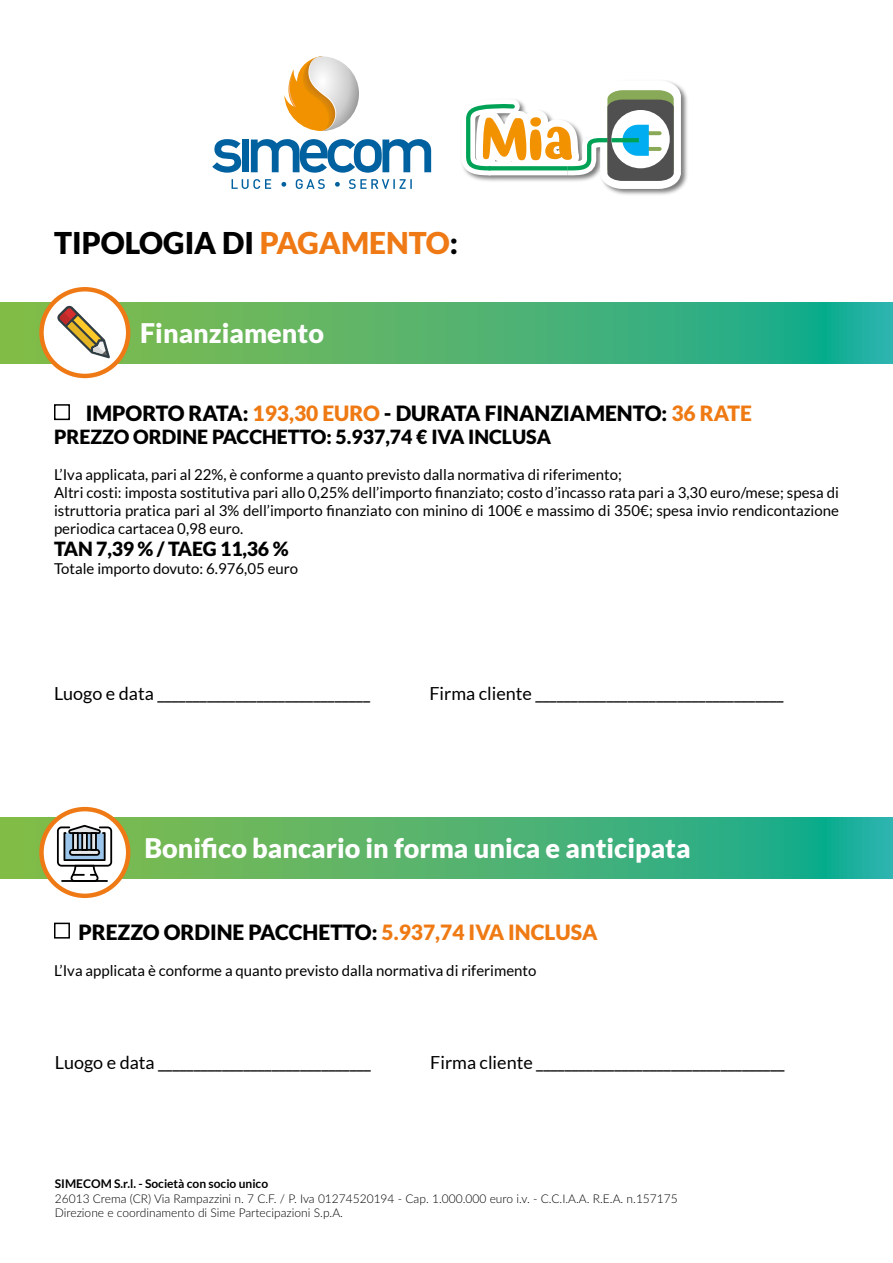
<style>
.page{position:relative;width:893px;height:1263px;background:#fff}
.page>*{position:absolute;margin:0;border:0;box-sizing:border-box;transform-origin:0 0}
.t1{font:55.8px "Ribeat";color:#f39200}
.t2{font:900 30px "Lato";color:#000}
.t3{font:900 27px "Lato";color:#fff}
.t4{font:900 21px "Lato";color:#000}
.t5{font:900 19.5px "Lato";color:#000}
.t6{font:18px "Lato";color:#000}
.t7{font:15px/18px "Lato";color:#000}
.t8{font:300 12px/14.4px "Lato";color:#000}
.t9{font:700 12px "Lato";color:#000}
.s1{color:#ef7914}
.s2{color:#ef7a13}
</style>
<div class="page">
<svg style="left:0;top:817px;width:893px;height:61px;background:#4db271"></svg>
<div style="left:54px;top:923px;width:16px;height:15px;border:2px solid #000"></div>
<svg style="left:41px;top:809px;width:87px;height:87px"></svg>
<div style="left:39px;top:807px;width:91px;height:91px;border:4px solid #ef7914;border-radius:50%"></div>
<svg style="left:57px;top:825px;width:55px;height:57px"></svg>
<svg style="left:284px;top:56px;width:75px;height:75px"></svg>
<svg style="left:212px;top:139px;width:29px;height:34px"></svg>
<div style="left:242px;top:140px;width:7px;height:32px;background:#0061a0"></div>
<svg style="left:251px;top:139px;width:180px;height:34px"></svg>
<svg style="left:232px;top:179px;width:180px;height:10px"></svg>
<svg style="left:462px;top:81px;width:226px;height:114px"></svg>
<svg style="left:611px;top:138px;width:28px;height:4px"></svg>
<svg style="left:489px;top:166px;width:79px;height:4px"></svg>
<div style="left:54px;top:404px;width:16px;height:16px;border:2px solid #000"></div>
<svg style="left:0;top:303px;width:893px;height:60px;background:#4db271"></svg>
<svg style="left:41px;top:289px;width:87px;height:87px"></svg>
<div style="left:39px;top:287px;width:91px;height:91px;border:4px solid #ef7914;border-radius:50%"></div>
<svg style="left:57px;top:305px;width:53px;height:53px"></svg>
<h1 class="t1" style="left:480px;top:106px;width:94px">Mia</h1>
<h2 class="t2" style="left:54px;top:225px;width:406px">TIPOLOGIA DI <span class="s1">PAGAMENTO</span>:</h2>
<h3 class="t3" style="left:140px;top:317px;width:185px">Finanziamento</h3>
<h3 class="t4" style="left:86px;top:401px;width:668px">IMPORTO RATA: <span class="s2">193,30 EURO</span> - DURATA FINANZIAMENTO: <span class="s2">36 RATE</span></h3>
<h3 class="t5" style="left:54px;top:425px;width:499px">PREZZO ORDINE PACCHETTO: 5.937,74 € IVA INCLUSA</h3>
<p class="t7" style="left:54px;top:465px;width:786px">L’Iva applicata, pari al 22%, è conforme a quanto previsto dalla normativa di riferimento;<br>Altri costi: imposta sostitutiva pari allo 0,25% dell’importo finanziato; costo d’incasso rata pari a 3,30 euro/mese; spesa di istruttoria pratica pari al 3% dell’importo finanziato con minino di 100€ e massimo di 350€; spesa invio rendicontazione periodica cartacea 0,98 euro.</p>
<h3 class="t5" style="left:54px;top:537px;width:236px">TAN 7,39 % / TAEG 11,36 %</h3>
<p class="t7" style="left:54px;top:559px;width:246px">Totale importo dovuto: 6.976,05 euro</p>
<p class="t6" style="left:54px;top:683px;width:318px">Luogo e data ______________________________</p>
<p class="t6" style="left:429px;top:683px;width:356px">Firma cliente ___________________________________</p>
<h3 class="t3" style="left:145px;top:832px;width:547px">Bonifico bancario in forma unica e anticipata</h3>
<h3 class="t4" style="left:78px;top:919px;width:521px">PREZZO ORDINE PACCHETTO: <span class="s2">5.937,74 IVA INCLUSA</span></h3>
<p class="t7" style="left:54px;top:961px;width:484px">L’Iva applicata è conforme a quanto previsto dalla normativa di riferimento</p>
<p class="t6" style="left:55px;top:1052px;width:318px">Luogo e data ______________________________</p>
<p class="t6" style="left:430px;top:1052px;width:356px">Firma cliente ___________________________________</p>
<p class="t9" style="left:55px;top:1177px;width:215px">SIMECOM S.r.l. - Società con socio unico</p>
<p class="t8" style="left:55px;top:1190px;width:624px">26013 Crema (CR) Via Rampazzini n. 7 C.F. / P. Iva 01274520194 - Cap. 1.000.000 euro i.v. - C.C.I.A.A. R.E.A. n.157175<br>Direzione e coordinamento di Sime Partecipazioni S.p.A.</p>
</div>
